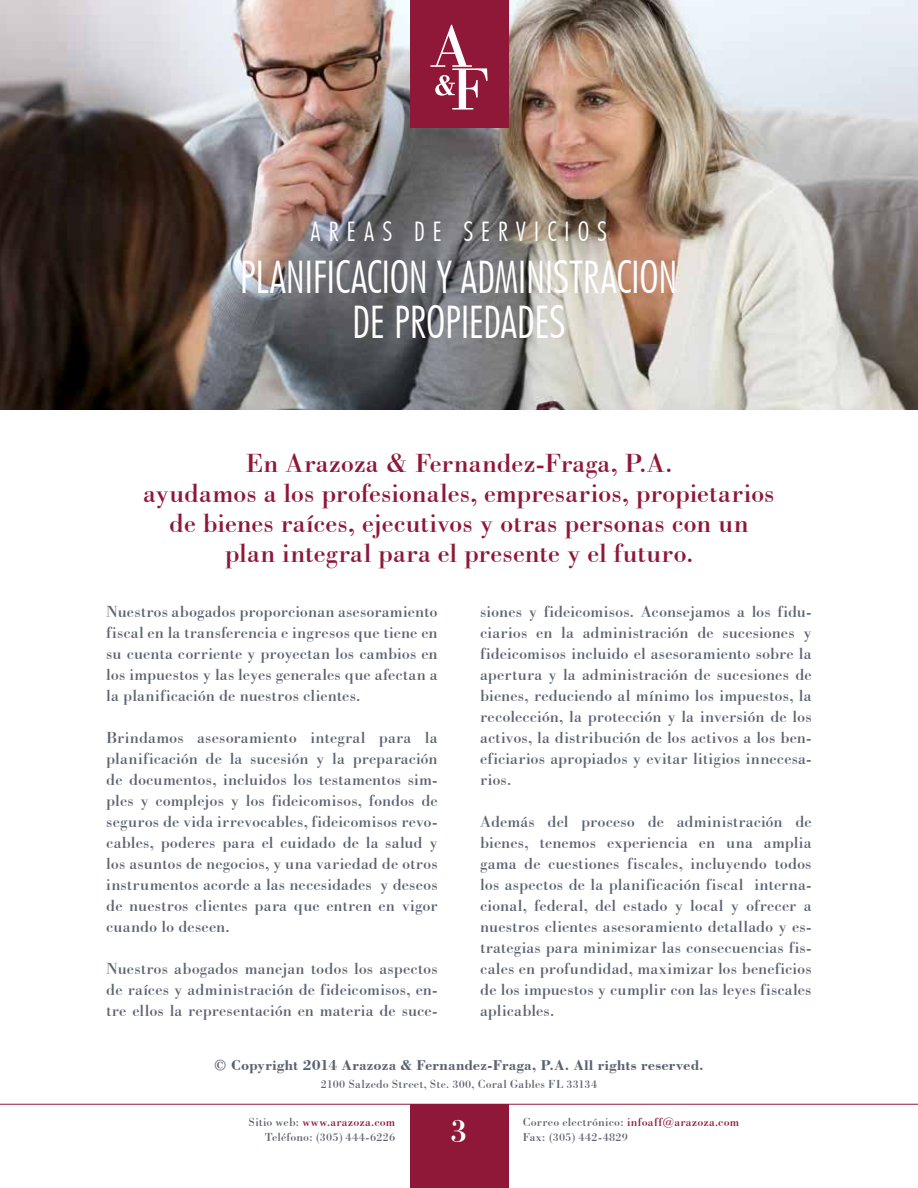
<style>
.page{position:relative;width:918px;height:1188px;background:#fff}
.page>*{position:absolute;margin:0;border:0;box-sizing:border-box;transform-origin:0 0}
.t1{font:300 condensed 45px "Futura BT";letter-spacing:-.015em;color:#fff}
.t2{font:34.5px "Bodoni BT";color:#fff}
.t3{font:27px/30px "Bodoni BT";letter-spacing:-.005em;color:#8f1838;text-align:center}
.t4{font:300 condensed 27px "Futura BT";color:#fff}
.t5{font:16.5px/21px "Bodoni BT";color:#5b6372;text-align:justify}
.t6{font:700 15px "Bodoni BT";letter-spacing:.01em;color:#5b6372}
.t7{font:12px/15px "Bodoni BT";letter-spacing:.015em;color:#5b6372;text-align:right}
.t8{font:12px "Bodoni BT";letter-spacing:.015em;color:#8f1838}
.s1{color:#8f1838}
.s2{color:#5b6372}
</style>
<div class="page">
<div style="left:410px;top:1104px;width:98px;height:84px;background:#8f1838"></div>
<hr style="left:0;top:1104px;width:918px;height:1px;background:#8f1838">
<img style="left:0;top:0;width:918px;height:410px">
<div style="left:410px;top:0;width:98px;height:128px;background:#8f1838"></div>
<svg style="left:430px;top:25px;width:58px;height:85px"></svg>
<h3 class="t4" style="left:311px;top:215px;width:34px">A REA</h3>
<h3 class="t4" style="left:382px;top:215px;width:98px">S DE SERVICIO</h3>
<h3 class="t4" style="left:597px;top:215px;width:11px">S</h3>
<h1 class="t1" style="left:240px;top:249px;width:79px">PLANIFICACIO</h1>
<h1 class="t1" style="left:409px;top:249px;width:177px">N Y ADMINISTRACIO</h1>
<h1 class="t1" style="left:658px;top:249px;width:21px">N</h1>
<h1 class="t1" style="left:352px;top:294px;width:73px">DE PROPIE</h1>
<h1 class="t1" style="left:483px;top:294px;width:84px">DADES</h1>
<h3 class="t3" style="left:143px;top:448px;width:633px">En Arazoza &amp; Fernandez-Fraga, P.A.<br>ayudamos a los profesionales, empresarios, propietarios de bienes raíces, ejecutivos y otras personas con un plan integral para el presente y el futuro.</h3>
<p class="t5" style="left:106px;top:601px;width:333px">Nuestros abogados proporcionan asesoramiento fiscal en la transferencia e ingresos que tiene en su cuenta corriente y proyectan los cambios en los impuestos y las leyes generales que afectan a la planificación de nuestros clientes.</p>
<p class="t5" style="left:106px;top:727px;width:333px">Brindamos asesoramiento integral para la planificación de la sucesión y la preparación de documentos, incluidos los testamentos sim&shy;ples y complejos y los fideicomisos, fondos de seguros de vida irrevocables, fideicomisos revo&shy;cables, poderes para el cuidado de la salud y los asuntos de negocios, y una variedad de otros instrumentos acorde a las necesidades y deseos de nuestros clientes para que entren en vigor cuando lo deseen.</p>
<p class="t5" style="left:106px;top:958px;width:333px">Nuestros abogados manejan todos los aspectos de raíces y administración de fideicomisos, en&shy;tre ellos la representación en materia de suce-</p>
<p class="t5" style="left:480px;top:601px;width:333px">siones y fideicomisos. Aconsejamos a los fidu&shy;ciarios en la administración de sucesiones y fideicomisos incluido el asesoramiento sobre la apertura y la administración de sucesiones de bienes, reduciendo al mínimo los impuestos, la recolección, la protección y la inversión de los activos, la distribución de los activos a los ben&shy;eficiarios apropiados y evitar litigios innecesa&shy;rios.</p>
<p class="t5" style="left:480px;top:811px;width:333px">Además del proceso de administración de bienes, tenemos experiencia en una amplia gama de cuestiones fiscales, incluyendo todos los aspectos de la planificación fiscal interna&shy;cional, federal, del estado y local y ofrecer a nuestros clientes asesoramiento detallado y es&shy;trategias para minimizar las consecuencias fis&shy;cales en profundidad, maximizar los beneficios de los impuestos y cumplir con las leyes fiscales aplicables.</p>
<p class="t6" style="left:214px;top:1056px;width:491px">© Copyright 2014 Arazoza &amp; Fernandez-Fraga, P.A. All rights reserved.</p>
<p class="t7" style="left:321px;top:1077px;width:278px">2100 Salzedo Street, Ste. 300, Coral Gables FL 33134</p>
<p class="t7" style="left:249px;top:1115px;width:148px">Sitio web: <span class="s1">www.arazoza.com<br></span>Teléfono: (305) 444-6226</p>
<p class="t8" style="left:523px;top:1115px;width:218px"><span class="s2">Correo electrónico:</span> infoaff@arazoza.com</p>
<h2 class="t2" style="left:450px;top:1109px;width:19px">3</h2>
<p class="t7" style="left:523px;top:1130px;width:107px">Fax: (305) 442-4829</p>
</div>
